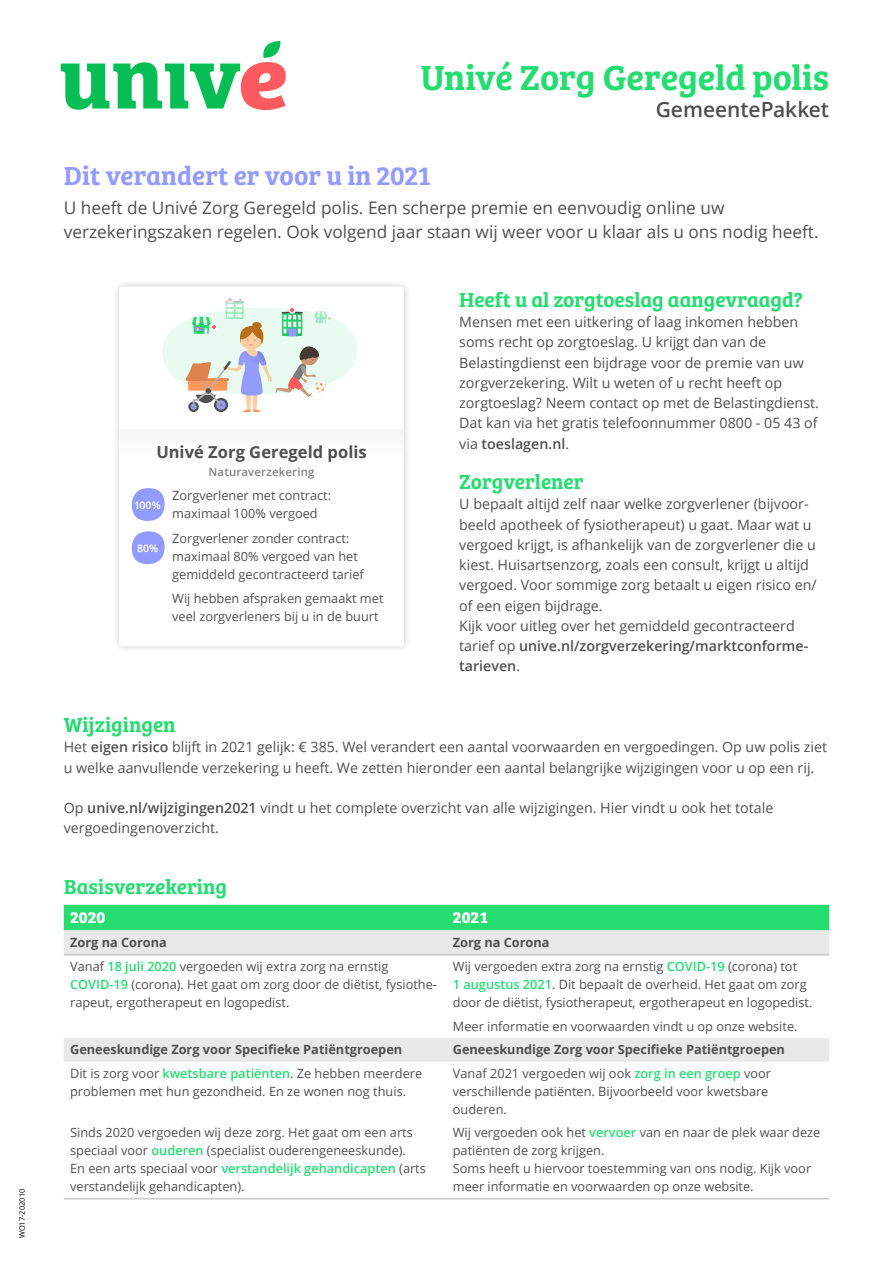
<style>
.page{position:relative;width:893px;height:1263px;background:#fff}
.page>*{position:absolute;margin:0;border:0;box-sizing:border-box;transform-origin:0 0}
.t1{font:36px "Bree Serif Sb";letter-spacing:-.005em;color:#25dc71}
.t2{font:27px "Bree Serif Sb";color:#949bff}
.t3{font:21px "Bree Serif Sb";color:#25dc71}
.t4{font:600 21px "Open Sans";color:#505050}
.t5{font:17.25px/24px "Open Sans";color:#505050}
.t6{font:700 16.5px "Open Sans";letter-spacing:.005em;color:#505050}
.t7{font:700 16.5px "Bree Serif";color:#fff}
.t8{font:14.25px/20.2px "Open Sans";color:#505050}
.t9{font:12.75px/18px "Open Sans";color:#505050}
.t10{font:700 12.75px "Open Sans";color:#505050}
.t11{font:600 11.4px "Open Sans";letter-spacing:.015em;color:#828282}
.t12{font:600 10.5px "Open Sans";color:#fff}
.t13{font:7.5px "Open Sans";color:#000}
.s1{font-weight:600}
.s2{font-weight:600;color:#25dc71}
</style>
<div class="page">
<svg style="left:61px;top:41px;width:225px;height:69px"></svg>
<div style="left:112px;top:280px;width:299px;height:373px;background:#f4f4f4"></div>
<div style="left:119px;top:287px;width:285px;height:359px;background:#fff;border-radius:3px"></div>
<div style="left:119px;top:429px;width:285px;height:29px;background:#fafafa"></div>
<div style="left:162px;top:308px;width:195px;height:86px;background:#e9fbf1;border-radius:50%"></div>
<svg style="left:185px;top:298px;width:147px;height:114px"></svg>
<div style="left:132px;top:488px;width:33px;height:33px;background:#949bff;border-radius:50%"></div>
<div style="left:132px;top:531px;width:33px;height:33px;background:#949bff;border-radius:50%"></div>
<div style="left:64px;top:905px;width:765px;height:25px;background:#25dc71"></div>
<svg style="left:64px;top:930px;width:765px;height:132px"></svg>
<hr style="left:64px;top:955px;width:382px;height:1px;background:#b2b2b2">
<hr style="left:446px;top:955px;width:383px;height:1px;background:#b2b2b2">
<hr style="left:64px;top:1198px;width:382px;height:1px;background:#b2b2b2">
<hr style="left:446px;top:1198px;width:383px;height:1px;background:#b2b2b2">
<p class="t13" style="left:17px;top:1238px;width:51px;rotate:-90deg">WO17-202010</p>
<h1 class="t1" style="left:420px;top:50px;width:410px">Univé Zorg Geregeld polis</h1>
<h3 class="t4" style="left:656px;top:95px;width:175px">GemeentePakket</h3>
<h2 class="t2" style="left:64px;top:155px;width:368px">Dit verandert er voor u in 2021</h2>
<h3 class="t5" style="left:64px;top:195px;width:756px">U heeft de Univé Zorg Geregeld polis. Een scherpe premie en eenvoudig online uw verzekeringszaken regelen. Ook volgend jaar staan wij weer voor u klaar als u ons nodig heeft.</h3>
<p class="t6" style="left:156px;top:440px;width:212px">Univé Zorg Geregeld polis</p>
<p class="t11" style="left:208px;top:464px;width:108px">Naturaverzekering</p>
<p class="t9" style="left:172px;top:486px;width:160px">Zorgverlener met contract: maximaal 100% vergoed</p>
<p class="t9" style="left:172px;top:529px;width:193px">Zorgverlener zonder contract: maximaal 80% vergoed van het gemiddeld gecontracteerd tarief</p>
<p class="t9" style="left:172px;top:589px;width:213px">Wij hebben afspraken gemaakt met veel zorgverleners bij u in de buurt</p>
<p class="t12" style="left:134px;top:497px;width:28px">100%</p>
<p class="t12" style="left:137px;top:541px;width:23px">80%</p>
<h3 class="t3" style="left:459px;top:283px;width:345px">Heeft u al zorgtoeslag aangevraagd?</h3>
<p class="t8" style="left:459px;top:311px;width:361px">Mensen met een uitkering of laag inkomen hebben soms recht op zorgtoeslag. U krijgt dan van de Belastingdienst een bijdrage voor de premie van uw zorgverzekering. Wilt u weten of u recht heeft op zorgtoeslag? Neem contact op met de Belastingdienst.<br>Dat kan via het gratis telefoonnummer 0800 - 05 43 of via <span class="s1">toeslagen.nl</span>.</p>
<h3 class="t3" style="left:459px;top:466px;width:126px">Zorgverlener</h3>
<p class="t8" style="left:459px;top:494px;width:359px">U bepaalt altijd zelf naar welke zorgverlener (bijvoor&shy;beeld apotheek of fysiotherapeut) u gaat. Maar wat u vergoed krijgt, is afhankelijk van de zorgverlener die u kiest. Huisartsenzorg, zoals een consult, krijgt u altijd vergoed. Voor sommige zorg betaalt u eigen risico en/ of een eigen bijdrage.<br>Kijk voor uitleg over het gemiddeld gecontracteerd tarief op <span class="s1">unive.nl/zorgverzekering/marktconforme&shy;tarieven</span>.</p>
<h3 class="t3" style="left:64px;top:709px;width:113px">Wijzigingen</h3>
<p class="t8" style="left:64px;top:737px;width:765px">Het <span class="s1">eigen risico</span> blijft in 2021 gelijk: € 385. Wel verandert een aantal voorwaarden en vergoedingen. Op uw polis ziet u welke aanvullende verzekering u heeft. We zetten hieronder een aantal belangrijke wijzigingen voor u op een rij.</p>
<p class="t8" style="left:64px;top:797px;width:711px">Op <span class="s1">unive.nl/wijzigingen2021</span> vindt u het complete overzicht van alle wijzigingen. Hier vindt u ook het totale vergoedingenoverzicht.</p>
<h3 class="t3" style="left:64px;top:871px;width:165px">Basisverzekering</h3>
<p class="t7" style="left:70px;top:904px;width:37px">2020</p>
<p class="t7" style="left:453px;top:904px;width:37px">2021</p>
<p class="t10" style="left:70px;top:933px;width:98px">Zorg na Corona</p>
<p class="t10" style="left:453px;top:933px;width:98px">Zorg na Corona</p>
<p class="t9" style="left:70px;top:957px;width:368px">Vanaf <span class="s2">18 juli 2020</span> vergoeden wij extra zorg na ernstig<br><span class="s2">COVID-19</span> (corona). Het gaat om zorg door de diëtist, fysiothe&shy;rapeut, ergotherapeut en logopedist.</p>
<p class="t9" style="left:453px;top:957px;width:361px">Wij vergoeden extra zorg na ernstig <span class="s2">COVID-19</span> (corona) tot<br><span class="s2">1 augustus 2021</span>. Dit bepaalt de overheid. Het gaat om zorg door de diëtist, fysiotherapeut, ergotherapeut en logopedist.</p>
<p class="t9" style="left:453px;top:1017px;width:346px">Meer informatie en voorwaarden vindt u op onze website.</p>
<p class="t10" style="left:70px;top:1040px;width:334px">Geneeskundige Zorg voor Specifieke Patiëntgroepen</p>
<p class="t10" style="left:453px;top:1040px;width:334px">Geneeskundige Zorg voor Specifieke Patiëntgroepen</p>
<p class="t9" style="left:70px;top:1064px;width:354px">Dit is zorg voor <span class="s2">kwetsbare patiënten</span>. Ze hebben meerdere problemen met hun gezondheid. En ze wonen nog thuis.</p>
<p class="t9" style="left:453px;top:1064px;width:320px">Vanaf 2021 vergoeden wij ook <span class="s2">zorg in een groep</span> voor verschillende patiënten. Bijvoorbeeld voor kwetsbare ouderen.</p>
<p class="t9" style="left:70px;top:1123px;width:357px">Sinds 2020 vergoeden wij deze zorg. Het gaat om een arts speciaal voor <span class="s2">ouderen</span> (specialist ouderengeneeskunde).<br>En een arts speciaal voor <span class="s2">verstandelijk gehandicapten</span> (arts verstandelijk gehandicapten).</p>
<p class="t9" style="left:453px;top:1123px;width:369px">Wij vergoeden ook het <span class="s2">vervoer</span> van en naar de plek waar deze patiënten de zorg krijgen.<br>Soms heeft u hiervoor toestemming van ons nodig. Kijk voor meer informatie en voorwaarden op onze website.</p>
</div>
